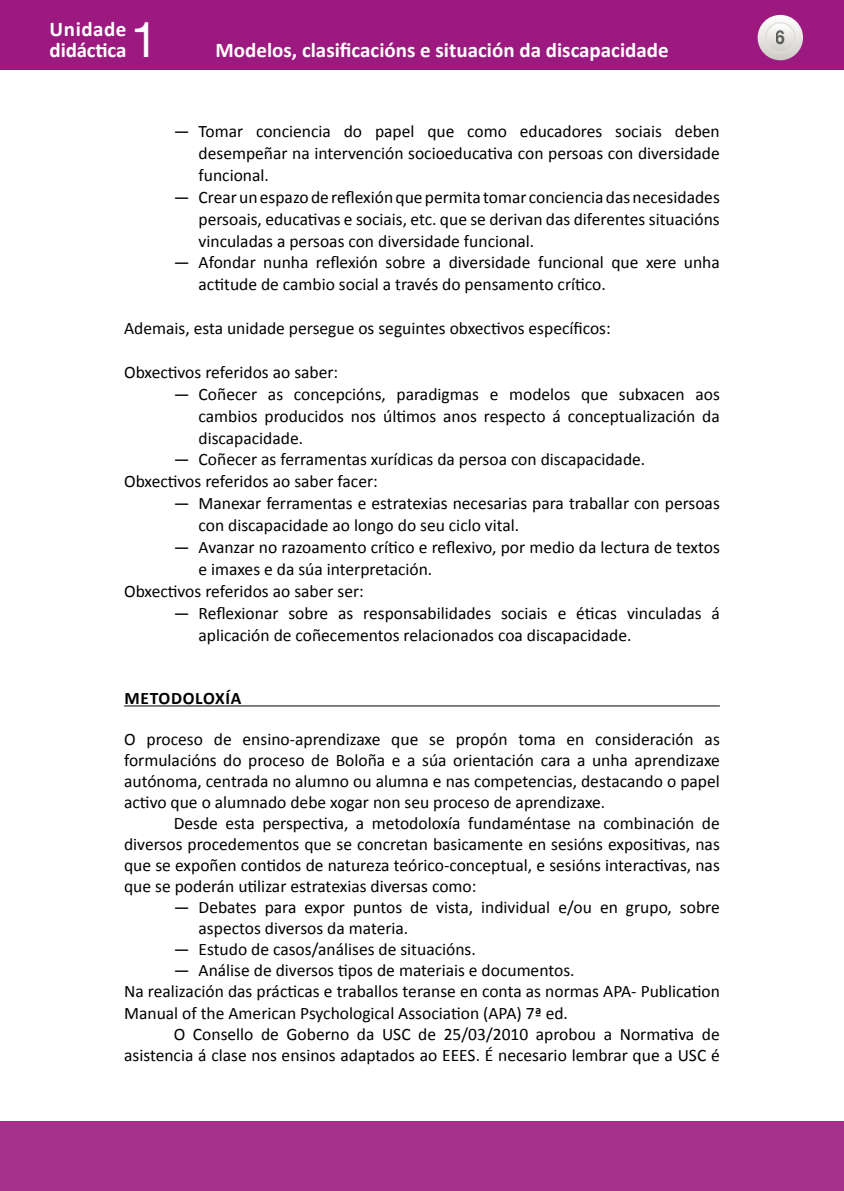
<style>
.page{position:relative;width:844px;height:1191px;background:#fff}
.page>*{position:absolute;margin:0;border:0;box-sizing:border-box;transform-origin:0 0}
.t1{font:49px "Helvetica Neue LT Std";color:#fff}
.t2{font:700 21px/21px "Calibri";color:#fff}
.t3{font:700 19.25px "Helvetica Neue LT Std";color:#000;scale:.9 1}
.TEXTO{font:17.5px/21.9px "Calibri";color:#000}
.TXTO_sin_SANGRE{font:17.5px/21px "Calibri";color:#000;text-align:justify}
.TXTO{font:17.5px/21px "Calibri";color:#000;text-align:justify}
._0º_Epigrafe{font:700 17.5px "Calibri";letter-spacing:.04em;color:#000}
</style>
<div class="page">
<div style="left:0;top:0;width:843px;height:69px;background:#9c1a7f"></div>
<svg style="left:757px;top:15px;width:45px;height:45px"></svg>
<svg style="left:765px;top:23px;width:29px;height:29px"></svg>
<div style="left:764px;top:22px;width:31px;height:31px;border:1px solid #dfdeda;border-radius:50%"></div>
<div style="left:0;top:1121px;width:843px;height:70px;background:#a6318c"></div>
<hr style="left:124px;top:705px;width:595px;height:1px;background:#000">
<p class="t2" style="left:50px;top:19px;width:78px">Unidade didáctica</p>
<h1 class="t1" style="left:131px;top:11px;width:29px">1</h1>
<p class="t2" style="left:215px;top:40px;width:454px">Modelos, clasificacións e situación da discapacidade</p>
<p class="TEXTO" style="left:198px;top:120px;width:522px;text-align:justify;text-indent:-25px">— Tomar conciencia do papel que como educadores sociais deben desempeñar na intervención socioeducativa con persoas con diversidade funcional.</p>
<p class="TEXTO" style="left:198px;top:186px;width:522px;text-align:justify;text-indent:-25px">— Crear un espazo de reflexión que permita tomar conciencia das necesidades persoais, educativas e sociais, etc. que se derivan das diferentes situacións vinculadas a persoas con diversidade funcional.</p>
<p class="TEXTO" style="left:198px;top:252px;width:522px;text-indent:-25px">— Afondar nunha reflexión sobre a diversidade funcional que xere unha actitude de cambio social a través do pensamento crítico.</p>
<p class="TXTO_sin_SANGRE" style="left:124px;top:318px;width:488px">Ademais, esta unidade persegue os seguintes obxectivos específicos:</p>
<p class="TXTO_sin_SANGRE" style="left:124px;top:362px;width:216px">Obxectivos referidos ao saber:</p>
<p class="TEXTO" style="left:198px;top:383px;width:522px;text-align:justify;text-indent:-25px">— Coñecer as concepcións, paradigmas e modelos que subxacen aos cambios producidos nos últimos anos respecto á conceptualización da discapacidade.</p>
<p class="TEXTO" style="left:174px;top:449px;width:473px">— Coñecer as ferramentas xurídicas da persoa con discapacidade.</p>
<p class="TXTO_sin_SANGRE" style="left:124px;top:471px;width:255px">Obxectivos referidos ao saber facer:</p>
<p class="TEXTO" style="left:198px;top:492px;width:522px;text-indent:-25px">— Manexar ferramentas e estratexias necesarias para traballar con persoas con discapacidade ao longo do seu ciclo vital.</p>
<p class="TEXTO" style="left:198px;top:536px;width:522px;text-indent:-25px">— Avanzar no razoamento crítico e reflexivo, por medio da lectura de textos e imaxes e da súa interpretación.</p>
<p class="TXTO_sin_SANGRE" style="left:124px;top:580px;width:241px">Obxectivos referidos ao saber ser:</p>
<p class="TEXTO" style="left:198px;top:602px;width:522px;text-indent:-25px">— Reflexionar sobre as responsabilidades sociais e éticas vinculadas á aplicación de coñecementos relacionados coa discapacidade.</p>
<p class="_0º_Epigrafe" style="left:124px;top:687px;width:118px">METODOLOXÍA</p>
<p class="TXTO_sin_SANGRE" style="left:124px;top:728px;width:597px">O proceso de ensino-aprendizaxe que se propón toma en consideración as formulacións do proceso de Boloña e a súa orientación cara a unha aprendizaxe autónoma, centrada no alumno ou alumna e nas competencias, destacando o papel activo que o alumnado debe xogar non seu proceso de aprendizaxe.</p>
<p class="TXTO" style="left:124px;top:813px;width:597px;text-indent:50px">Desde esta perspectiva, a metodoloxía fundaméntase na combinación de diversos procedementos que se concretan basicamente en sesións expositivas, nas que se expoñen contidos de natureza teórico-conceptual, e sesións interactivas, nas que se poderán utilizar estratexias diversas como:</p>
<p class="TEXTO" style="left:198px;top:897px;width:522px;line-height:21px;text-indent:-25px">— Debates para expor puntos de vista, individual e/ou en grupo, sobre aspectos diversos da materia.</p>
<p class="TEXTO" style="left:174px;top:938px;width:303px">— Estudo de casos/análises de situacións.</p>
<p class="TEXTO" style="left:174px;top:959px;width:402px">— Análise de diversos tipos de materiais e documentos.</p>
<p class="TXTO_sin_SANGRE" style="left:124px;top:981px;width:597px">Na realización das prácticas e traballos teranse en conta as normas APA- Publication<br>Manual of the American Psychological Association (APA) 7ª ed.</p>
<p class="TXTO" style="left:124px;top:1023px;width:597px;text-align:right">O Consello de Goberno da USC de 25/03/2010 aprobou a Normativa de asistencia á clase nos ensinos adaptados ao EEES. É necesario lembrar que a USC é</p>
<p class="t3" style="left:775px;top:26px;width:12px">6</p>
</div>
